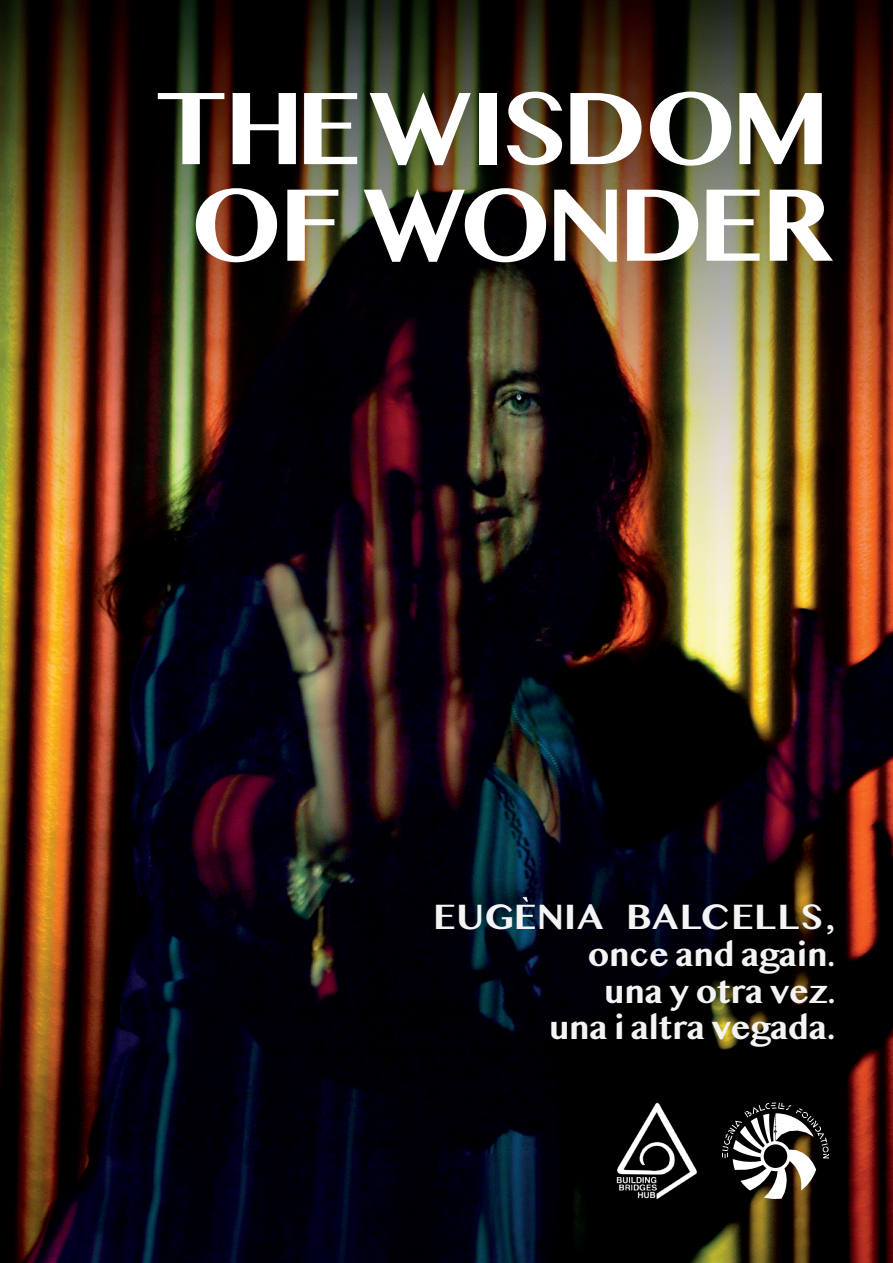
<style>
.page{position:relative;width:893px;height:1263px;background:#fff}
.page>*{position:absolute;margin:0;border:0;box-sizing:border-box;transform-origin:0 0}
.t1{font:700 107.4px/96.6px "Malayalam MN";letter-spacing:-.07em;color:#fff;text-align:center}
.t2{font:700 36.6px "Malayalam MN";letter-spacing:.03em;color:#f4f4f4}
.t3{font:700 34.2px/36.6px "Malayalam MN";letter-spacing:-.01em;color:#f4f4f4;text-align:right}
.s1{font-size:34.2px}
.s2{font-size:36.6px}
</style>
<div class="page">
<img style="left:0;top:0;width:893px;height:1263px">
<svg style="left:722px;top:1102px;width:107px;height:97px"></svg>
<img style="left:600px;top:1091px;width:111px;height:119px">
<svg style="left:522px;top:897px;width:6px;height:5px"></svg>
<h1 class="t1" style="left:155px;top:93px;width:677px">THE WISDOM<br>OF WONDER</h1>
<p class="t2" style="left:433px;top:899px;width:403px">EUGENIA BALCELLS<span class="s1">,</span></p>
<p class="t3" style="left:549px;top:940px;width:288px">once and again. una y otra vez. una i altra vegada<span class="s2">.</span></p>
</div>
